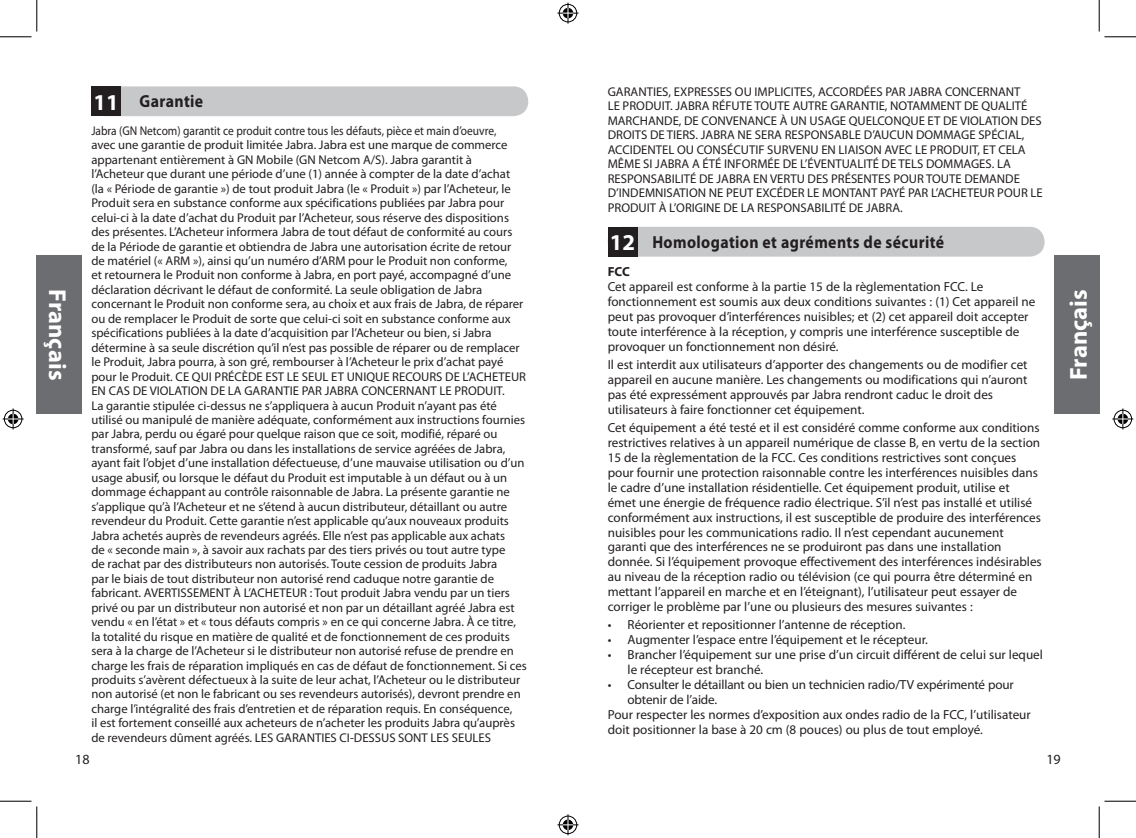
<style>
.page{position:relative;width:1136px;height:838px;background:#fff}
.page>*{position:absolute;margin:0;border:0;box-sizing:border-box;transform-origin:0 0}
.t1{font:700 24.5px "Myriad Pro";letter-spacing:.005em;color:#fff}
.t2{font:700 22.75px "Myriad Pro";color:#fff}
.t3{font:700 17.5px "Myriad Pro";letter-spacing:.025em;color:#231f20;scale:.9 1}
.t4{font:14px "Myriad Pro";color:#231f20}
.t5{font:13.12px/14.9px "Myriad Pro";color:#231f20}
.t6{font:700 13.12px "Myriad Pro";color:#231f20}
.t7{font:12.6px/14.3px "Myriad Pro";color:#231f20;scale:.9 1}
.t8{font:12.6px/14.3px "Myriad Pro";color:#231f20}
.s1{font-size:22.75px;color:#fff}
</style>
<div class="page">
<div style="left:37px;top:255px;width:44px;height:159px;background:#6c6d70"></div>
<div style="left:1054px;top:255px;width:44px;height:159px;background:#6c6d70"></div>
<div style="left:607px;top:227px;width:437px;height:29px;background:#c7c8ca;border-radius:15px"></div>
<div style="left:607px;top:227px;width:30px;height:29px;background:#231f20"></div>
<div style="left:91px;top:86px;width:437px;height:30px;background:#c7c8ca;border-radius:15px"></div>
<div style="left:91px;top:86px;width:30px;height:30px;background:#231f20"></div>
<hr style="left:0;top:36px;width:32px;height:1px;background:#000">
<hr style="left:1104px;top:36px;width:31px;height:1px;background:#000">
<hr style="left:0;top:800px;width:32px;height:1px;background:#000">
<hr style="left:1104px;top:800px;width:31px;height:1px;background:#000">
<hr style="left:36px;top:0;width:1px;height:32px;background:#000">
<hr style="left:36px;top:806px;width:1px;height:31px;background:#000">
<hr style="left:1098px;top:0;width:1px;height:32px;background:#000">
<hr style="left:1098px;top:806px;width:1px;height:31px;background:#000">
<svg style="left:557px;top:3px;width:21px;height:21px"></svg>
<svg style="left:557px;top:814px;width:21px;height:21px"></svg>
<svg style="left:3px;top:408px;width:21px;height:21px"></svg>
<svg style="left:1112px;top:408px;width:20px;height:21px"></svg>
<h1 class="t1" style="left:73px;top:289px;width:93px;rotate:90deg">Français</h1>
<h3 class="t3" style="left:94px;top:89px;width:123px"><span class="s1">11</span> Garantie</h3>
<p class="t7" style="left:91px;top:123px;width:485px">Jabra (GN Netcom) garantit ce produit contre tous les défauts, pièce et main d’oeuvre,<br>avec une garantie de produit limitée Jabra. Jabra est une marque de commerce appartenant entièrement à GN Mobile (GN Netcom A/S). Jabra garantit à l’Acheteur que durant une période d’une (1 ) année à compter de la date d’achat<br>(la « Période de garantie ») de tout produit Jabra (le « Produit ») par l’Acheteur, le Produit sera en substance conforme aux spécifications publiées par Jabra pour celui-ci à la date d’achat du Produit par l’Acheteur, sous réserve des dispositions des présentes. L’Acheteur informera Jabra de tout défaut de conformité au cours de la Période de garantie et obtiendra de Jabra une autorisation écrite de retour de matériel (« ARM »), ainsi qu’un numéro d’ARM pour le Produit non conforme,<br>et retournera le Produit non conforme à Jabra, en port payé, accompagné d’une déclaration décrivant le défaut de conformité. La seule obligation de Jabra concernant le Produit non conforme sera, au choix et aux frais de Jabra, de réparer ou de remplacer le Produit de sorte que celui-ci soit en substance conforme aux spécifications publiées à la date d’acquisition par l’Acheteur ou bien, si Jabra détermine à sa seule discrétion qu’il n’est pas possible de réparer ou de remplacer le Produit, Jabra pourra, à son gré, rembourser à l’Acheteur le prix d’achat payé pour le Produit. CE QUI PRÉCÈDE EST LE SEUL ET UNIQUE RECOURS DE L’ACHETEUR EN CAS DE VIOLATION DE LA GARANTIE PAR JABRA CONCERNANT LE PRODUIT.<br>La garantie stipulée ci-dessus ne s’appliquera à aucun Produit n’ayant pas été utilisé ou manipulé de manière adéquate, conformément aux instructions fournies par Jabra, perdu ou égaré pour quelque raison que ce soit, modifié, réparé ou transformé, sauf par Jabra ou dans les installations de service agréées de Jabra, ayant fait l’objet d’une installation défectueuse, d’une mauvaise utilisation ou d’un usage abusif, ou lorsque le défaut du Produit est imputable à un défaut ou à un dommage échappant au contrôle raisonnable de Jabra. La présente garantie ne s’applique qu’à l’Acheteur et ne s’étend à aucun distributeur, détaillant ou autre revendeur du Produit. Cette garantie n’est applicable qu’aux nouveaux produits Jabra achetés auprès de revendeurs agréés. Elle n’est pas applicable aux achats<br>de « seconde main », à savoir aux rachats par des tiers privés ou tout autre type<br>de rachat par des distributeurs non autorisés. Toute cession de produits Jabra<br>par le biais de tout distributeur non autorisé rend caduque notre garantie de fabricant. AVERTISSEMENT À L’ACHETEUR : Tout produit Jabra vendu par un tiers privé ou par un distributeur non autorisé et non par un détaillant agréé Jabra est vendu « en l’état » et « tous défauts compris » en ce qui concerne Jabra. À ce titre, la totalité du risque en matière de qualité et de fonctionnement de ces produits sera à la charge de l’Acheteur si le distributeur non autorisé refuse de prendre en charge les frais de réparation impliqués en cas de défaut de fonctionnement. Si ces produits s’avèrent défectueux à la suite de leur achat, l’Acheteur ou le distributeur non autorisé (et non le fabricant ou ses revendeurs autorisés), devront prendre en charge l’intégralité des frais d’entretien et de réparation requis. En conséquence,<br>il est fortement conseillé aux acheteurs de n’acheter les produits Jabra qu’auprès de revendeurs dûment agréés. LES GARANTIES CI-DESSUS SONT LES SEULES</p>
<p class="t4" style="left:75px;top:750px;width:16px">1 8</p>
<p class="t8" style="left:607px;top:84px;width:436px">GARANTIES, EXPRESSES OU IMPLICITES, ACCORDÉES PAR JABRA CONCERNANT<br>LE PRODUIT. JABRA RÉFUTE TOUTE AUTRE GARANTIE, NOTAMMENT DE QUALITÉ MARCHANDE, DE CONVENANCE À UN USAGE QUELCONQUE ET DE VIOLATION DES DROITS DE TIERS. JABRA NE SERA RESPONSABLE D’AUCUN DOMMAGE SPÉCIAL, ACCIDENTEL OU CONSÉCUTIF SURVENU EN LIAISON AVEC LE PRODUIT, ET CELA MÊME SI JABRA A ÉTÉ INFORMÉE DE L’ÉVENTUALITÉ DE TELS DOMMAGES. LA RESPONSABILITÉ DE JABRA EN VERTU DES PRÉSENTES POUR TOUTE DEMANDE D’INDEMNISATION NE PEUT EXCÉDER LE MONTANT PAYÉ PAR L’ACHETEUR POUR LE PRODUIT À L’ORIGINE DE LA RESPONSABILITÉ DE JABRA.</p>
<h3 class="t3" style="left:652px;top:231px;width:325px">Homologation et agréments de sécurité</h3>
<p class="t6" style="left:607px;top:263px;width:24px">FCC</p>
<p class="t5" style="left:607px;top:279px;width:429px">Cet appareil est conforme à la partie 1 5 de la règlementation FCC. Le fonctionnement est soumis aux deux conditions suivantes : (1 ) Cet appareil ne peut pas provoquer d’interférences nuisibles; et (2) cet appareil doit accepter toute interférence à la réception, y compris une interférence susceptible de provoquer un fonctionnement non désiré.</p>
<p class="t5" style="left:607px;top:357px;width:421px">Il est interdit aux utilisateurs d’apporter des changements ou de modifier cet appareil en aucune manière. Les changements ou modifications qui n’auront pas été expressément approuvés par Jabra rendront caduc le droit des utilisateurs à faire fonctionner cet équipement.</p>
<p class="t5" style="left:607px;top:420px;width:435px">Cet équipement a été testé et il est considéré comme conforme aux conditions restrictives relatives à un appareil numérique de classe B, en vertu de la section 1 5 de la règlementation de la FCC. Ces conditions restrictives sont conçues pour fournir une protection raisonnable contre les interférences nuisibles dans le cadre d’une installation résidentielle. Cet équipement produit, utilise et<br>émet une énergie de fréquence radio électrique. S’il n’est pas installé et utilisé conformément aux instructions, il est susceptible de produire des interférences nuisibles pour les communications radio. Il n’est cependant aucunement garanti que des interférences ne se produiront pas dans une installation donnée. Si l’équipement provoque effectivement des interférences indésirables au niveau de la réception radio ou télévision (ce qui pourra être déterminé en mettant l’appareil en marche et en l’éteignant), l’utilisateur peut essayer de corriger le problème par l’une ou plusieurs des mesures suivantes :</p>
<p class="t5" style="left:607px;top:617px;width:299px">• Réorienter et repositionner l’antenne de réception.</p>
<p class="t5" style="left:607px;top:632px;width:322px">• Augmenter l’espace entre l’équipement et le récepteur.</p>
<p class="t5" style="left:627px;top:647px;width:417px;text-indent:-20px">• Brancher l’équipement sur une prise d’un circuit différent de celui sur lequel le récepteur est branché.</p>
<p class="t5" style="left:607px;top:676px;width:407px">• Consulter le détaillant ou bien un technicien radio/TV expérimenté pour</p>
<p class="t5" style="left:627px;top:691px;width:91px">obtenir de l’aide.</p>
<p class="t5" style="left:607px;top:706px;width:424px">Pour respecter les normes d’exposition aux ondes radio de la FCC, l’utilisateur</p>
<p class="t5" style="left:607px;top:721px;width:376px">doit positionner la base à 20 cm (8 pouces) ou plus de tout employé.</p>
<h2 class="t2" style="left:609px;top:228px;width:27px">12</h2>
<p class="t4" style="left:1046px;top:750px;width:16px">1 9</p>
<h1 class="t1" style="left:1062px;top:380px;width:93px;rotate:-90deg">Français</h1>
</div>
